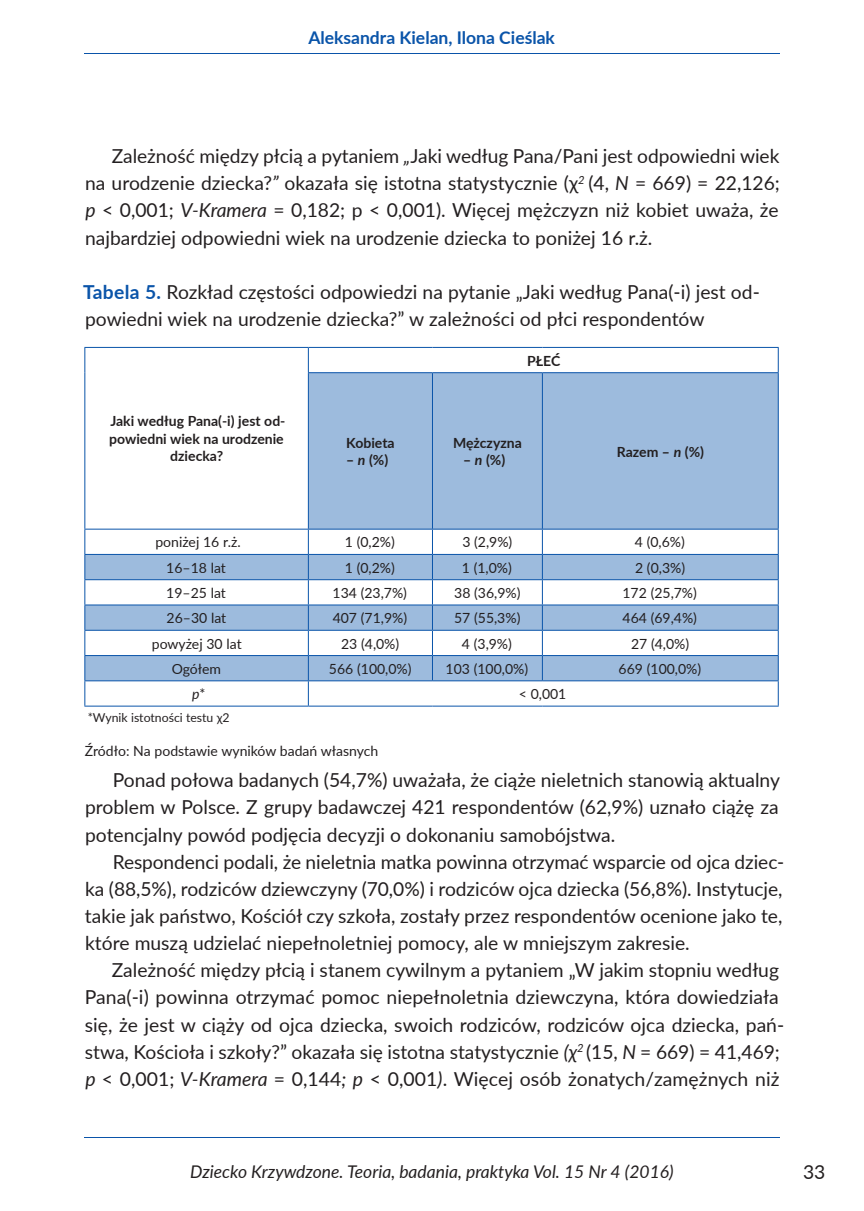
<style>
.page{position:relative;width:864px;height:1211px;background:#fff}
.page>*{position:absolute;margin:0;border:0;box-sizing:border-box;transform-origin:0 0}
.tab__title{font:19.25px/27.1px "Lato";color:#231f20;text-align:justify}
.t1{font:italic 17.5px "Lato";color:#231f20}
.t2{font:700 17.5px "Lato";color:#0a54a9}
.tab__column{font:14px "Lato";color:#231f20}
.tab__column-2{font:700 14px/17.5px "Lato";color:#231f20;text-align:center}
.tab__footer{font:14px "Lato";color:#231f20}
.tab__column-3{font:italic 14px "Lato";color:#231f20}
.tab__przypis{font:12.25px "Lato";color:#231f20}
.s1{font-style:italic}
.s2{font-weight:700;color:#0a54a9}
.s3{font-style:normal}
</style>
<div class="page">
<hr style="left:84px;top:1136px;width:695px;height:1px;background:#0a54a9">
<hr style="left:84px;top:53px;width:695px;height:1px;background:#0a54a9">
<svg style="left:85px;top:373px;width:692px;height:307px;fill:#9dbbdd"></svg>
<hr style="left:84px;top:347px;width:224px;height:1px;background:#0a54a9">
<svg style="left:84px;top:348px;width:1px;height:25px"></svg>
<hr style="left:308px;top:347px;width:124px;height:1px;background:#0a54a9">
<svg style="left:308px;top:348px;width:1px;height:24px"></svg>
<hr style="left:432px;top:347px;width:110px;height:1px;background:#0a54a9">
<hr style="left:542px;top:347px;width:236px;height:1px;background:#0a54a9">
<svg style="left:777px;top:348px;width:1px;height:24px"></svg>
<hr style="left:84px;top:373px;width:1px;height:155px;background:#0a54a9">
<hr style="left:308px;top:372px;width:124px;height:1px;background:#0a54a9">
<hr style="left:308px;top:373px;width:1px;height:155px;background:#0a54a9">
<hr style="left:432px;top:372px;width:110px;height:1px;background:#0a54a9">
<hr style="left:432px;top:373px;width:1px;height:155px;background:#0a54a9">
<hr style="left:542px;top:372px;width:236px;height:1px;background:#0a54a9">
<hr style="left:541px;top:373px;width:1px;height:155px;background:#0a54a9">
<hr style="left:777px;top:373px;width:1px;height:155px;background:#0a54a9">
<hr style="left:84px;top:528px;width:224px;height:1px;background:#0a54a9">
<hr style="left:308px;top:528px;width:124px;height:1px;background:#0a54a9">
<hr style="left:432px;top:528px;width:110px;height:1px;background:#0a54a9">
<hr style="left:542px;top:528px;width:236px;height:1px;background:#0a54a9">
<hr style="left:84px;top:554px;width:224px;height:1px;background:#0a54a9">
<hr style="left:308px;top:554px;width:124px;height:1px;background:#0a54a9">
<hr style="left:432px;top:554px;width:110px;height:1px;background:#0a54a9">
<hr style="left:542px;top:554px;width:236px;height:1px;background:#0a54a9">
<hr style="left:84px;top:579px;width:224px;height:1px;background:#0a54a9">
<hr style="left:308px;top:579px;width:124px;height:1px;background:#0a54a9">
<hr style="left:432px;top:579px;width:110px;height:1px;background:#0a54a9">
<hr style="left:542px;top:579px;width:236px;height:1px;background:#0a54a9">
<hr style="left:84px;top:604px;width:224px;height:1px;background:#0a54a9">
<hr style="left:308px;top:604px;width:124px;height:1px;background:#0a54a9">
<hr style="left:432px;top:604px;width:110px;height:1px;background:#0a54a9">
<hr style="left:542px;top:604px;width:236px;height:1px;background:#0a54a9">
<hr style="left:84px;top:630px;width:224px;height:1px;background:#0a54a9">
<hr style="left:308px;top:630px;width:124px;height:1px;background:#0a54a9">
<hr style="left:432px;top:630px;width:110px;height:1px;background:#0a54a9">
<hr style="left:542px;top:630px;width:236px;height:1px;background:#0a54a9">
<hr style="left:84px;top:655px;width:224px;height:1px;background:#0a54a9">
<hr style="left:308px;top:655px;width:124px;height:1px;background:#0a54a9">
<hr style="left:432px;top:655px;width:110px;height:1px;background:#0a54a9">
<svg style="left:432px;top:529px;width:1px;height:151px"></svg>
<hr style="left:542px;top:655px;width:236px;height:1px;background:#0a54a9">
<svg style="left:541px;top:529px;width:1px;height:151px"></svg>
<hr style="left:84px;top:680px;width:224px;height:1px;background:#0a54a9">
<svg style="left:84px;top:529px;width:1px;height:176px"></svg>
<hr style="left:308px;top:680px;width:124px;height:1px;background:#0a54a9">
<svg style="left:308px;top:529px;width:1px;height:176px"></svg>
<hr style="left:432px;top:680px;width:110px;height:1px;background:#0a54a9">
<hr style="left:542px;top:680px;width:236px;height:1px;background:#0a54a9">
<svg style="left:777px;top:529px;width:1px;height:176px"></svg>
<hr style="left:84px;top:705px;width:224px;height:1px;background:#0a54a9">
<hr style="left:308px;top:705px;width:124px;height:1px;background:#0a54a9">
<hr style="left:432px;top:705px;width:110px;height:1px;background:#0a54a9">
<hr style="left:542px;top:705px;width:236px;height:1px;background:#0a54a9">
<p class="t2" style="left:308px;top:25px;width:248px">Aleksandra Kielan, Ilona Cieślak</p>
<p class="tab__title" style="left:85px;top:142px;width:696px;text-indent:27px">Zależność między płcią a pytaniem <span class="s1">„</span>Jaki według Pana/Pani jest odpowiedni wiek na urodzenie dziecka?<span class="s1">”</span> okazała się istotna statystycznie (χ<sup>2</sup> (4, <span class="s1">N</span> = 669) = 22,126; <span class="s1">p</span> &lt; 0,001; <span class="s1">V-Kramera</span> = 0,182; p &lt; 0,001). Więcej mężczyzn niż kobiet uważa, że najbardziej odpowiedni wiek na urodzenie dziecka to poniżej 16 r.ż.</p>
<p class="tab__title" style="left:83px;top:277px;width:678px"><span class="s2">Tabela 5.</span> Rozkład częstości odpowiedzi na pytanie „Jaki według Pana(-i) jest od&shy;powiedni wiek na urodzenie dziecka?” w zależności od płci respondentów</p>
<p class="tab__column-2" style="left:109px;top:412px;width:178px">Jaki według Pana(-i) jest od&shy;powiedni wiek na urodzenie dziecka?</p>
<p class="tab__column-2" style="left:346px;top:433px;width:50px">Kobieta</p>
<p class="tab__column-2" style="left:346px;top:451px;width:43px">– <span class="s1">n</span> (%)</p>
<p class="tab__column-2" style="left:526px;top:351px;width:35px">PŁEĆ</p>
<p class="tab__column-2" style="left:453px;top:433px;width:70px">Mężczyzna</p>
<p class="tab__column-2" style="left:463px;top:451px;width:43px">– <span class="s1">n</span> (%)</p>
<p class="tab__column-2" style="left:616px;top:442px;width:89px">Razem – <span class="s1">n</span> (%)</p>
<p class="tab__column" style="left:155px;top:532px;width:87px">poniżej 16 r.ż.</p>
<p class="tab__column" style="left:344px;top:532px;width:51px">1 (0,2%)</p>
<p class="tab__column" style="left:462px;top:532px;width:51px">3 (2,9%)</p>
<p class="tab__column" style="left:634px;top:532px;width:51px">4 (0,6%)</p>
<p class="tab__column" style="left:166px;top:557px;width:61px">16–18 lat</p>
<p class="tab__column" style="left:344px;top:557px;width:51px">1 (0,2%)</p>
<p class="tab__column" style="left:461px;top:557px;width:51px">1 (1,0%)</p>
<p class="tab__column" style="left:634px;top:557px;width:51px">2 (0,3%)</p>
<p class="tab__column" style="left:166px;top:583px;width:61px">19–25 lat</p>
<p class="tab__column" style="left:332px;top:583px;width:76px">134 (23,7%)</p>
<p class="tab__column" style="left:454px;top:583px;width:68px">38 (36,9%)</p>
<p class="tab__column" style="left:622px;top:583px;width:76px">172 (25,7%)</p>
<p class="tab__column" style="left:167px;top:608px;width:61px">26–30 lat</p>
<p class="tab__column" style="left:332px;top:608px;width:76px">407 (71,9%)</p>
<p class="tab__column" style="left:454px;top:608px;width:68px">57 (55,3%)</p>
<p class="tab__column" style="left:622px;top:608px;width:76px">464 (69,4%)</p>
<p class="tab__column" style="left:152px;top:633px;width:91px">powyżej 30 lat</p>
<p class="tab__column" style="left:341px;top:633px;width:60px">23 (4,0%)</p>
<p class="tab__column" style="left:461px;top:633px;width:51px">4 (3,9%)</p>
<p class="tab__column" style="left:630px;top:633px;width:60px">27 (4,0%)</p>
<p class="tab__column" style="left:172px;top:658px;width:51px">Ogółem</p>
<p class="tab__column" style="left:329px;top:658px;width:84px">566 (100,0%)</p>
<p class="tab__column" style="left:445px;top:658px;width:84px">103 (100,0%)</p>
<p class="tab__column" style="left:618px;top:658px;width:84px">669 (100,0%)</p>
<p class="tab__column-3" style="left:192px;top:684px;width:15px">p<span class="s3">*</span></p>
<p class="tab__column" style="left:518px;top:684px;width:49px">&lt; 0,001</p>
<p class="tab__przypis" style="left:88px;top:709px;width:143px">*Wynik istotności testu χ2</p>
<p class="tab__footer" style="left:85px;top:741px;width:295px">Źródło: Na podstawie wyników badań własnych</p>
<p class="tab__title" style="left:85px;top:766px;width:696px;text-indent:28px">Ponad połowa badanych (54,7%) uważała, że ciąże nieletnich stanowią aktualny problem w Polsce. Z grupy badawczej 421 respondentów (62,9%) uznało ciążę za potencjalny powód podjęcia decyzji o dokonaniu samobójstwa.</p>
<p class="tab__title" style="left:85px;top:847px;width:700px;text-indent:28px">Respondenci podali, że nieletnia matka powinna otrzymać wsparcie od ojca dziec&shy;ka (88,5%), rodziców dziewczyny (70,0%) i rodziców ojca dziecka (56,8%). Instytucje, takie jak państwo, Kościół czy szkoła, zostały przez respondentów ocenione jako te, które muszą udzielać niepełnoletniej pomocy, ale w mniejszym zakresie.</p>
<p class="tab__title" style="left:85px;top:955px;width:700px;text-align:left;text-indent:27px">Zależność między płcią i stanem cywilnym a pytaniem „W jakim stopniu według Pana(-i) powinna otrzymać pomoc niepełnoletnia dziewczyna, która dowiedziała się, że jest w ciąży od ojca dziecka, swoich rodziców, rodziców ojca dziecka, pań&shy;stwa, Kościoła i szkoły?” okazała się istotna statystycznie <span class="s1">(χ</span><sup>2</sup> (15, <span class="s1">N</span> = 669) = 41,469; <span class="s1">p</span> &lt; 0,001; <span class="s1">V-Kramera</span> = 0,144<span class="s1">; p</span> &lt; 0,001<span class="s1">)</span>. Więcej osób żonatych/zamężnych niż</p>
<p class="t1" style="left:190px;top:1159px;width:485px">Dziecko Krzywdzone. Teoria, badania, praktyka Vol. 15 Nr 4 (2016)</p>
<p class="tab__title" style="left:802px;top:1157px;width:24px">33</p>
</div>
